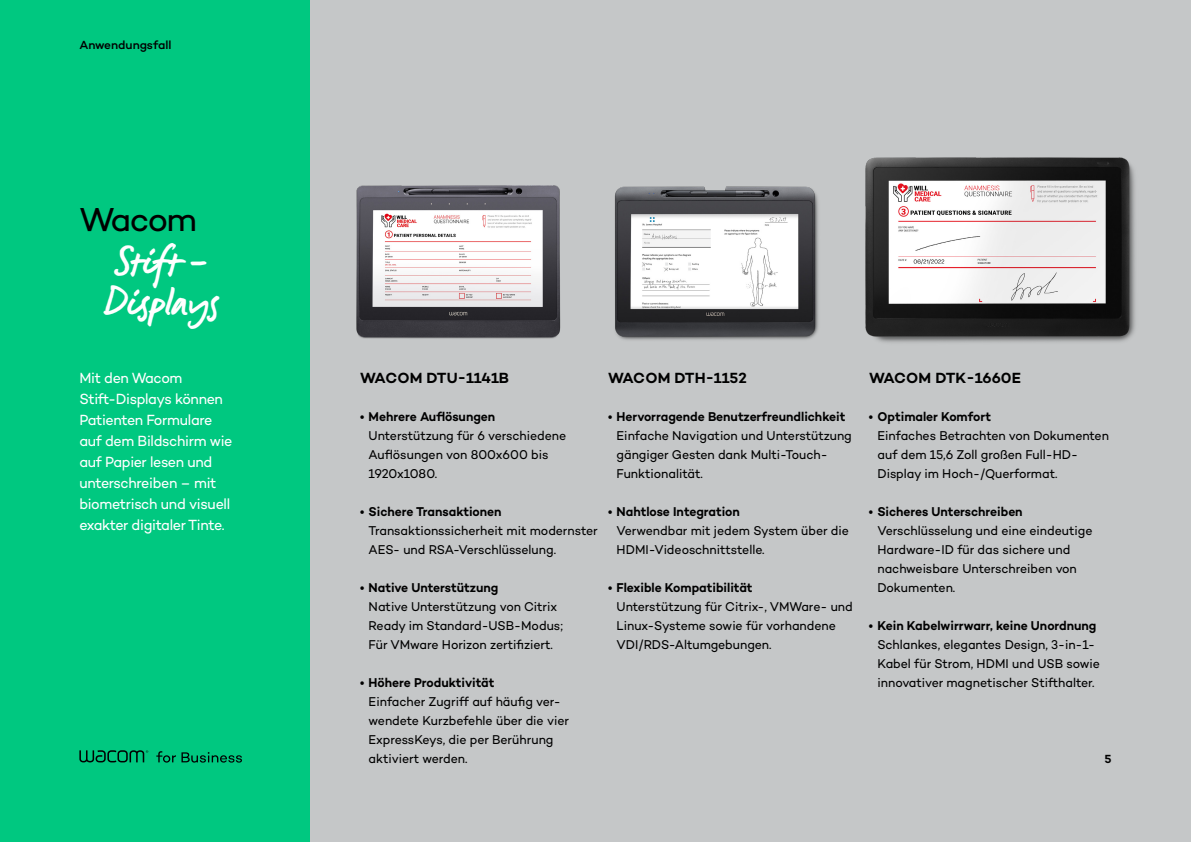
<style>
.page{position:relative;width:1191px;height:842px;background:#c5c7c8}
.page>*{position:absolute;margin:0;border:0;box-sizing:border-box;transform-origin:0 0}
.t1{font:40.6px/40.6px "Signature Wacom";letter-spacing:-.03em;color:#fff}
.t2{font:33.8px "Campton Wacom";letter-spacing:-.05em;color:#000}
.t3{font:15px/21px "Campton Wacom";letter-spacing:-.025em;color:#fff;scale:.95 1}
.t4{font:600 15px "Campton Wacom";color:#000}
.t5{font:13px/19px "Campton Wacom";letter-spacing:-.005em;color:#000;scale:.95 1}
.t6{font:600 13px "Campton Wacom";letter-spacing:-.005em;color:#000;scale:.95 1}
.t7{font:500 12px "Campton Wacom";color:#000}
.t8{font:600 12px "Campton Wacom";color:#000}
</style>
<div class="page">
<div style="left:0;top:0;width:309px;height:842px;background:#00c880"></div>
<svg style="left:79px;top:750px;width:163px;height:13px"></svg>
<img style="left:356px;top:185px;width:205px;height:154px">
<img style="left:614px;top:186px;width:204px;height:154px">
<img style="left:818px;top:157px;width:317px;height:186px">
<p class="t7" style="left:79px;top:37px;width:94px">Anwendungsfall</p>
<h2 class="t2" style="left:79px;top:199px;width:119px">Wacom</h2>
<h1 class="t1" style="left:104px;top:238px;width:118px">Stift-<br>Displays</h1>
<p class="t3" style="left:79px;top:367px;width:163px">Mit den Wacom<br>Stift-Displays können<br>Patienten Formulare auf dem Bildschirm wie auf Papier lesen und unterschreiben – mit biometrisch und visuell exakter digitaler Tinte.</p>
<p class="t4" style="left:869px;top:369px;width:153px">WACOM DTK-1660E</p>
<p class="t4" style="left:360px;top:369px;width:150px">WACOM DTU-1141B</p>
<p class="t6" style="left:360px;top:409px;width:144px">• Mehrere Auflösungen</p>
<p class="t5" style="left:369px;top:426px;width:209px">Unterstützung für 6 -verschiedene<br>Auflösungen von 800x600 bis<br>1920x1080.</p>
<p class="t6" style="left:360px;top:504px;width:150px">• Sichere Transaktionen</p>
<p class="t5" style="left:369px;top:521px;width:243px">Transaktionssicherheit mit modernster<br>AES- und RSA-Verschlüsselung.</p>
<p class="t6" style="left:360px;top:580px;width:147px">• Native Unterstützung</p>
<p class="t5" style="left:369px;top:597px;width:206px">Native Unterstützung von Citrix<br>Ready im Standard-USB-Modus;<br>Für VMware Horizon zertifiziert.</p>
<p class="t6" style="left:360px;top:675px;width:143px">• Höhere Produktivität</p>
<p class="t5" style="left:369px;top:692px;width:212px">Einfacher Zugriff auf häufig ver&shy;wendete Kurzbefehle über die vier<br>ExpressKeys, die per Berührung aktiviert werden.</p>
<p class="t4" style="left:608px;top:369px;width:140px">WACOM DTH-1152</p>
<p class="t6" style="left:608px;top:409px;width:251px">• Hervorragende Benutzerfreundlichkeit</p>
<p class="t5" style="left:616px;top:426px;width:249px">Einfache Navigation und Unterstützung gängiger Gesten dank Multi-Touch-<br>Funktionalität.</p>
<p class="t6" style="left:608px;top:504px;width:140px">• Nahtlose Integration</p>
<p class="t5" style="left:616px;top:521px;width:246px">Verwendbar mit jedem System über die<br>HDMI-Videoschnittstelle.</p>
<p class="t6" style="left:608px;top:580px;width:154px">• Flexible Kompatibilität</p>
<p class="t5" style="left:616px;top:597px;width:250px">Unterstützung für Citrix-, VMWare- und<br>Linux-Systeme sowie für vorhandene<br>VDI/RDS-Altumgebungen.</p>
<p class="t6" style="left:869px;top:409px;width:130px">• Optimaler Komfort</p>
<p class="t5" style="left:877px;top:426px;width:245px">Einfaches Betrachten von Dokumenten auf dem 15,6 Zoll großen Full-HD-<br>Display im Hoch-/Querformat.</p>
<p class="t6" style="left:869px;top:504px;width:163px">• Sicheres Unterschreiben</p>
<p class="t5" style="left:877px;top:521px;width:228px">Verschlüsselung und eine eindeutige<br>Hardware-ID für das sichere und nachweisbare Unterschreiben von<br>Dokumenten.</p>
<p class="t6" style="left:869px;top:618px;width:241px">• Kein Kabelwirrwarr, keine Unordnung</p>
<p class="t5" style="left:877px;top:635px;width:236px">Schlankes, elegantes Design, 3-in-1-<br>Kabel für Strom, HDMI und USB sowie innovativer magnetischer Stifthalter.</p>
<p class="t8" style="left:1104px;top:751px;width:9px">5</p>
</div>
